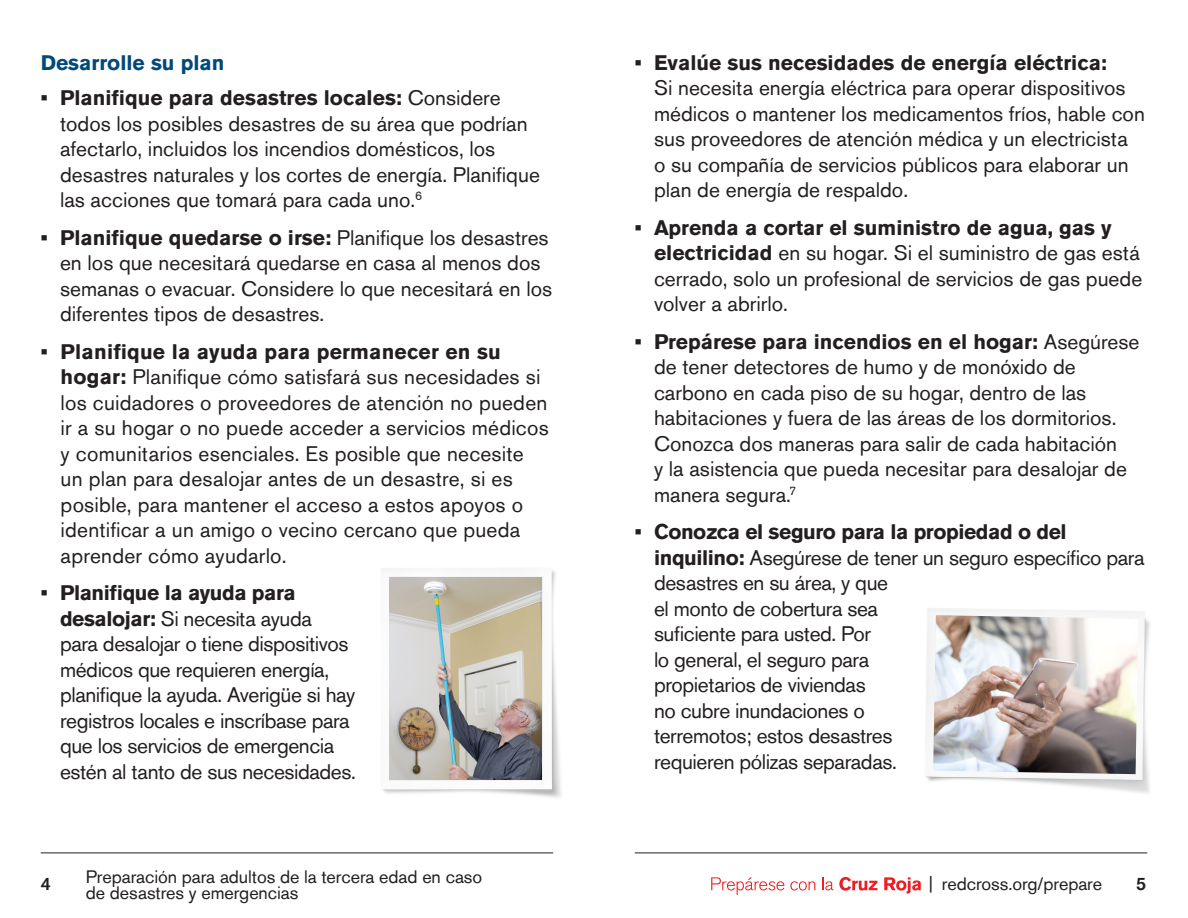
<style>
.page{position:relative;width:1188px;height:918px;background:#fff}
.page>*{position:absolute;margin:0;border:0;box-sizing:border-box;transform-origin:0 0}
.Body_Text{font:21px/25.5px "Akzidenz Grotesk Std";color:#231f20}
.Body_Text-2{font:21px/25.5px "Akzidenz Grotesk Std";letter-spacing:-.02em;color:#231f20}
.Body_Text-3{font:700 21px "Akzidenz Grotesk Std";color:#00497b}
.t1{font:18px/16.5px "Akzidenz Grotesk Std";letter-spacing:-.005em;color:#231f20}
.t2{font:500 18px "Akzidenz Grotesk Std";color:#231f20}
.s1{font-weight:700}
</style>
<div class="page">
<hr style="left:41px;top:853px;width:512px;height:1px;background:#231f20">
<hr style="left:635px;top:853px;width:512px;height:1px;background:#231f20">
<svg style="left:711px;top:877px;width:73px;height:18px"></svg>
<svg style="left:790px;top:881px;width:25px;height:9px"></svg>
<svg style="left:822px;top:877px;width:11px;height:13px"></svg>
<svg style="left:839px;top:877px;width:38px;height:14px"></svg>
<svg style="left:884px;top:877px;width:37px;height:17px"></svg>
<img style="left:381px;top:568px;width:180px;height:230px">
<img style="left:390px;top:577px;width:152px;height:203px">
<img style="left:925px;top:608px;width:225px;height:185px">
<img style="left:933px;top:615px;width:205px;height:159px">
<p class="Body_Text-3" style="left:41px;top:50px;width:185px">Desarrolle su plan</p>
<p class="Body_Text" style="left:60px;top:85px;width:481px;text-indent:-19px"><span class="s1">• Planifique para desastres locales:</span> Considere todos los posibles desastres de su área que podrían afectarlo, incluidos los incendios domésticos, los desastres naturales y los cortes de energía. Planifique las acciones que tomará para cada uno.<sup>6</sup></p>
<p class="Body_Text" style="left:60px;top:224px;width:494px;text-indent:-19px"><span class="s1">• Planifique quedarse o irse:</span> Planifique los desastres en los que necesitará quedarse en casa al menos dos semanas o evacuar. Considere lo que necesitará en los diferentes tipos de desastres.</p>
<p class="Body_Text" style="left:61px;top:338px;width:490px;text-indent:-20px"><span class="s1">• Planifique la ayuda para permanecer en su hogar:</span> Planifique cómo satisfará sus necesidades si los cuidadores o proveedores de atención no pueden ir a su hogar o no puede acceder a servicios médicos y comunitarios esenciales. Es posible que necesite un plan para desalojar antes de un desastre, si es posible, para mantener el acceso a estos apoyos o identificar a un amigo o vecino cercano que pueda aprender cómo ayudarlo.</p>
<p class="Body_Text-2" style="left:60px;top:580px;width:297px;text-indent:-19px"><span class="s1">• Planifique la ayuda para desalojar:</span> Si necesita ayuda<br>para desalojar o tiene dispositivos médicos que requieren energía, planifique la ayuda. Averigüe si hay registros locales e inscríbase para que los servicios de emergencia estén al tanto de sus necesidades.</p>
<p class="Body_Text" style="left:654px;top:50px;width:492px;text-indent:-19px"><span class="s1">• Evalúe sus necesidades de energía eléctrica:<br></span>Si necesita energía eléctrica para operar dispositivos médicos o mantener los medicamentos fríos, hable con sus proveedores de atención médica y un electricista<br>o su compañía de servicios públicos para elaborar un plan de energía de respaldo.</p>
<p class="Body_Text" style="left:654px;top:215px;width:490px;text-indent:-19px"><span class="s1">• Aprenda a cortar el suministro de agua, gas y electricidad</span> en su hogar. Si el suministro de gas está cerrado, solo un profesional de servicios de gas puede volver a abrirlo.</p>
<p class="Body_Text" style="left:654px;top:329px;width:487px;text-indent:-19px"><span class="s1">• Prepárese para incendios en el hogar:</span> Asegúrese de tener detectores de humo y de monóxido de carbono en cada piso de su hogar, dentro de las habitaciones y fuera de las áreas de los dormitorios.<br>Conozca dos maneras para salir de cada habitación<br>y la asistencia que pueda necesitar para desalojar de manera segura.<sup>7</sup></p>
<p class="Body_Text-2" style="left:654px;top:519px;width:492px;text-indent:-19px"><span class="s1">• Conozca el seguro para la propiedad o del inquilino:</span> Asegúrese de tener un seguro específico para desastres en su área, y que<br>el monto de cobertura sea<br>suficiente para usted. Por<br>lo general, el seguro para<br>propietarios de viviendas<br>no cubre inundaciones o<br>terremotos; estos desastres<br>requieren pólizas separadas.</p>
<p class="t1" style="left:86px;top:868px;width:398px">Preparación para adultos de la tercera edad en caso de desastres y emergencias</p>
<p class="t2" style="left:41px;top:872px;width:12px">4</p>
<p class="t1" style="left:929px;top:875px;width:175px">| redcross.org/prepare</p>
<p class="t2" style="left:1136px;top:872px;width:12px">5</p>
</div>
